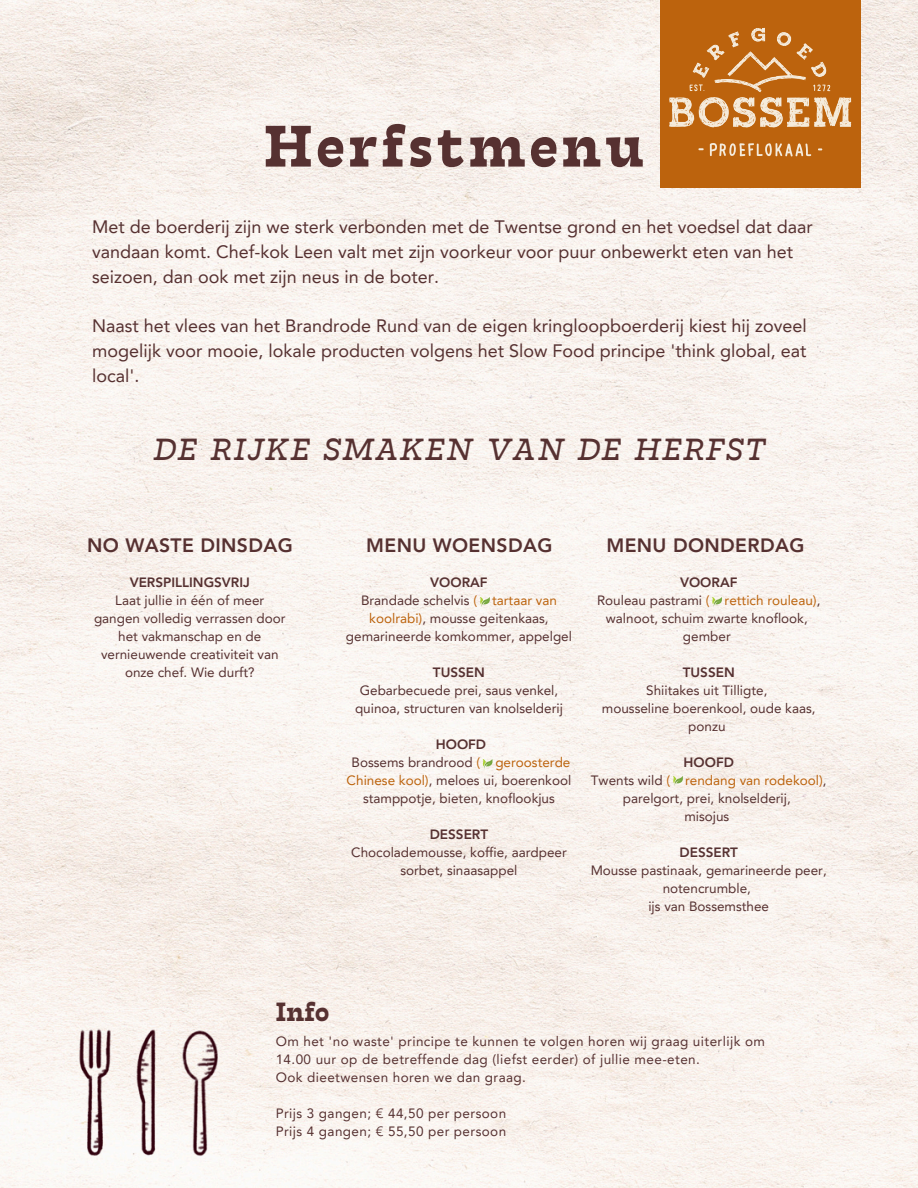
<style>
.page{position:relative;width:918px;height:1188px;background:#fff}
.page>*{position:absolute;margin:0;border:0;box-sizing:border-box;transform-origin:0 0}
.t1{font:700 63px "Tarif";letter-spacing:.065em;color:#563131}
.t2{font:italic 33px "Tarif";letter-spacing:.055em;color:#563131}
.t3{font:700 28.5px "Tarif";color:#563131}
.t4{font:800 19.35px "Avenir LT Pro";letter-spacing:.02em;color:#563131}
.t5{font:18px/24.8px "Avenir LT Pro";color:#563131}
.t6{font:13.5px/18px "Avenir LT Pro";color:#563131;text-align:center}
.t7{font:13.5px/18px "Avenir LT Pro";letter-spacing:.03em;color:#563131}
.t8{font:800 13.5px "Avenir LT Pro";color:#563131}
.s1{color:#bc630d}
</style>
<div class="page">
<img style="left:0;top:0;width:918px;height:1188px">
<img style="left:24px;top:971px;width:251px;height:217px">
<div style="left:660px;top:0;width:200px;height:188px;background:#bc630d"></div>
<svg style="left:669px;top:28px;width:182px;height:99px"></svg>
<svg style="left:698px;top:148px;width:6px;height:2px"></svg>
<svg style="left:710px;top:143px;width:102px;height:14px"></svg>
<svg style="left:482px;top:759px;width:11px;height:10px"></svg>
<svg style="left:480px;top:597px;width:10px;height:10px"></svg>
<svg style="left:712px;top:597px;width:10px;height:10px"></svg>
<svg style="left:673px;top:776px;width:10px;height:10px"></svg>
<h1 class="t1" style="left:264px;top:110px;width:382px">Herfstmenu</h1>
<p class="t5" style="left:92px;top:216px;width:722px">Met de boerderij zijn we sterk verbonden met de Twentse grond en het voedsel dat daar vandaan komt. Chef-kok Leen valt met zijn voorkeur voor puur onbewerkt eten van het seizoen, dan ook met zijn neus in de boter.</p>
<p class="t5" style="left:92px;top:315px;width:716px;text-align:justify">Naast het vlees van het Brandrode Rund van de eigen kringloopboerderij kiest hij zoveel mogelijk voor mooie, lokale producten volgens het Slow Food principe 'think global, eat local'.</p>
<p class="t2" style="left:154px;top:430px;width:613px">DE RIJKE SMAKEN VAN DE HERFST</p>
<h5 class="t4" style="left:87px;top:537px;width:207px">NO WASTE DINSDAG</h5>
<h5 class="t4" style="left:366px;top:537px;width:188px">MENU WOENSDAG</h5>
<h2 class="t8" style="left:430px;top:577px;width:59px">VOORAF</h2>
<h4 class="t6" style="left:346px;top:592px;width:228px">Brandade schelvis <span class="s1">( tartaar van koolrabi)</span>, mousse geitenkaas, gemarineerde komkommer, appelgel</h4>
<h4 class="t8" style="left:433px;top:667px;width:53px">TUSSEN</h4>
<h4 class="t6" style="left:355px;top:682px;width:209px">Gebarbecuede prei, saus venkel, quinoa, structuren van knolselderij</h4>
<p class="t8" style="left:436px;top:739px;width:52px">HOOFD</p>
<p class="t6" style="left:347px;top:754px;width:226px">Bossems brandrood <span class="s1">( geroosterde<br>Chinese kool)</span>, meloes ui, boerenkool stamppotje, bieten, knoflookjus</p>
<p class="t8" style="left:430px;top:829px;width:60px">DESSERT</p>
<p class="t6" style="left:351px;top:844px;width:217px">Chocolademousse, koffie, aardpeer sorbet, sinaasappel</p>
<p class="t8" style="left:130px;top:577px;width:122px">VERSPILLINGSVRIJ</p>
<p class="t6" style="left:115px;top:592px;width:151px">Laat jullie in één of meer</p>
<p class="t6" style="left:94px;top:610px;width:193px">gangen volledig verrassen door</p>
<p class="t6" style="left:118px;top:628px;width:145px">het vakmanschap en de</p>
<p class="t6" style="left:101px;top:646px;width:179px">vernieuwende creativiteit van</p>
<p class="t6" style="left:125px;top:664px;width:131px">onze chef. Wie durft?</p>
<p class="t4" style="left:606px;top:537px;width:200px">MENU DONDERDAG</p>
<p class="t8" style="left:680px;top:577px;width:59px">VOORAF</p>
<p class="t6" style="left:597px;top:592px;width:225px">Rouleau pastrami <span class="s1">( rettich rouleau)</span>, walnoot, schuim zwarte knoflook,</p>
<p class="t6" style="left:683px;top:628px;width:49px">gember</p>
<p class="t8" style="left:683px;top:667px;width:53px">TUSSEN</p>
<p class="t6" style="left:646px;top:682px;width:123px">Shiitakes uit Tilligte,</p>
<p class="t6" style="left:602px;top:700px;width:215px">mousseline boerenkool, oude kaas, ponzu</p>
<p class="t8" style="left:684px;top:757px;width:52px">HOOFD</p>
<p class="t6" style="left:591px;top:772px;width:237px">Twents wild <span class="s1">( rendang van rodekool)</span>, parelgort, prei, knolselderij,</p>
<p class="t6" style="left:684px;top:808px;width:47px">misojus</p>
<p class="t8" style="left:680px;top:847px;width:60px">DESSERT</p>
<p class="t6" style="left:591px;top:862px;width:238px">Mousse pastinaak, gemarineerde peer, notencrumble,</p>
<p class="t6" style="left:648px;top:898px;width:122px">ijs van Bossemsthee</p>
<p class="t3" style="left:276px;top:996px;width:55px">Info</p>
<p class="t7" style="left:276px;top:1034px;width:491px">Om het 'no waste' principe te kunnen te volgen horen wij graag uiterlijk om<br>14.00 uur op de betreffende dag (liefst eerder) of jullie mee-eten.</p>
<p class="t7" style="left:276px;top:1070px;width:252px">Ook dieetwensen horen we dan graag.</p>
<p class="t7" style="left:276px;top:1106px;width:232px">Prijs 3 gangen; € 44,50 per persoon</p>
<p class="t7" style="left:276px;top:1124px;width:232px">Prijs 4 gangen; € 55,50 per persoon</p>
</div>
